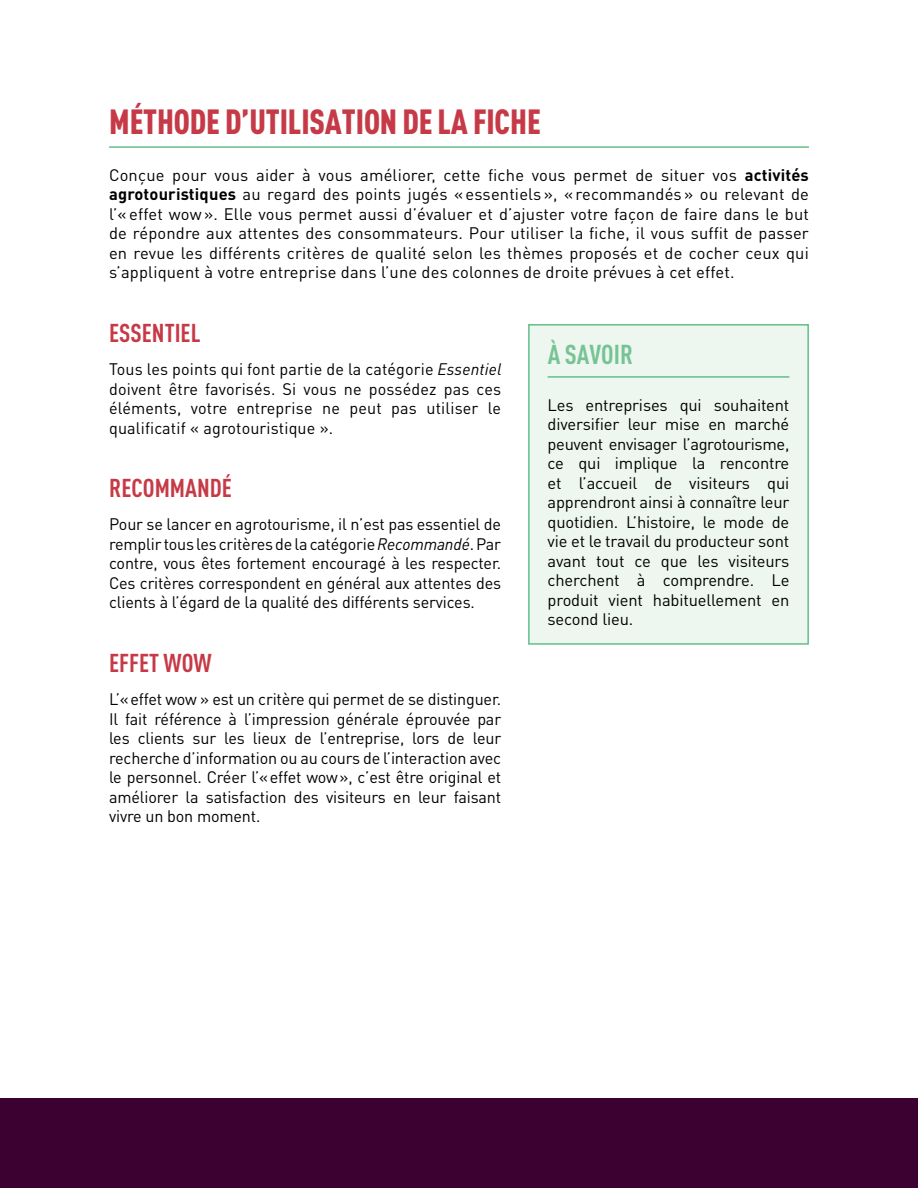
<style>
.page{position:relative;width:918px;height:1188px;background:#fff}
.page>*{position:absolute;margin:0;border:0;box-sizing:border-box;transform-origin:0 0}
.t1{font:900 condensed 34.5px "DINOT";letter-spacing:-.005em;color:#c63a47;scale:.96 1}
.t2{font:700 condensed 27px "DINOT";color:#76c395}
.t3{font:700 condensed 25.5px "DINOT";color:#c63a47}
.t4{font:16.5px/19.5px "DINOT";letter-spacing:-.01em;color:#000;text-align:justify}
.s1{font-weight:700}
.s2{font-style:italic}
</style>
<div class="page">
<div style="left:0;top:1098px;width:918px;height:90px;background:#3c0031"></div>
<hr style="left:109px;top:146px;width:700px;height:2px;background:#65be8b">
<div style="left:529px;top:325px;width:279px;height:319px;background:#edf6ef"></div>
<hr style="left:548px;top:376px;width:241px;height:2px;background:#65be8b">
<div style="left:528px;top:324px;width:281px;height:321px;border:2px solid #65be8b"></div>
<h1 class="t1" style="left:109px;top:101px;width:451px">MÉTHODE D’UTILISATION DE LA FICHE</h1>
<p class="t4" style="left:109px;top:164px;width:701px">Conçue pour vous aider à vous améliorer, cette fiche vous permet de situer vos <span class="s1">activités agrotouristiques</span> au regard des points jugés « essentiels », « recommandés » ou relevant de l’« effet wow ». Elle vous permet aussi d’évaluer et d’ajuster votre façon de faire dans le but de répondre aux attentes des consommateurs. Pour utiliser la fiche, il vous suffit de passer en revue les différents critères de qualité selon les thèmes proposés et de cocher ceux qui s’appliquent à votre entreprise dans l’une des colonnes de droite prévues à cet effet.</p>
<h3 class="t3" style="left:109px;top:318px;width:93px">ESSENTIEL</h3>
<p class="t4" style="left:109px;top:359px;width:394px">Tous les points qui font partie de la catégorie <span class="s2">Essentiel </span>doivent être favorisés. Si vous ne possédez pas ces éléments, votre entreprise ne peut pas utiliser le qualificatif « agrotouristique ».</p>
<h3 class="t3" style="left:109px;top:473px;width:124px">RECOMMANDÉ</h3>
<p class="t4" style="left:109px;top:514px;width:394px">Pour se lancer en agrotourisme, il n’est pas essentiel de remplir tous les critères de la catégorie <span class="s2">Recommandé</span>. Par contre, vous êtes fortement encouragé à les respecter.<br>Ces critères correspondent en général aux attentes des clients à l’égard de la qualité des différents services.</p>
<h3 class="t3" style="left:109px;top:648px;width:104px">EFFET WOW</h3>
<p class="t4" style="left:109px;top:689px;width:394px">L’«effet wow » est un critère qui permet de se distinguer.<br>Il fait référence à l’impression générale éprouvée par les clients sur les lieux de l’entreprise, lors de leur recherche d’information ou au cours de l’interaction avec le personnel. Créer l’«effet wow», c’est être original et améliorer la satisfaction des visiteurs en leur faisant vivre un bon moment.</p>
<h2 class="t2" style="left:548px;top:338px;width:87px">À SAVOIR</h2>
<p class="t4" style="left:548px;top:394px;width:243px">Les entreprises qui souhaitent diversifier leur mise en marché peuvent envisager l’agrotourisme, ce qui implique la rencontre et l’accueil de visiteurs qui apprendront ainsi à connaître leur quotidien. L’histoire, le mode de vie et le travail du producteur sont avant tout ce que les visiteurs cherchent à comprendre. Le produit vient habituellement en second lieu.</p>
</div>
